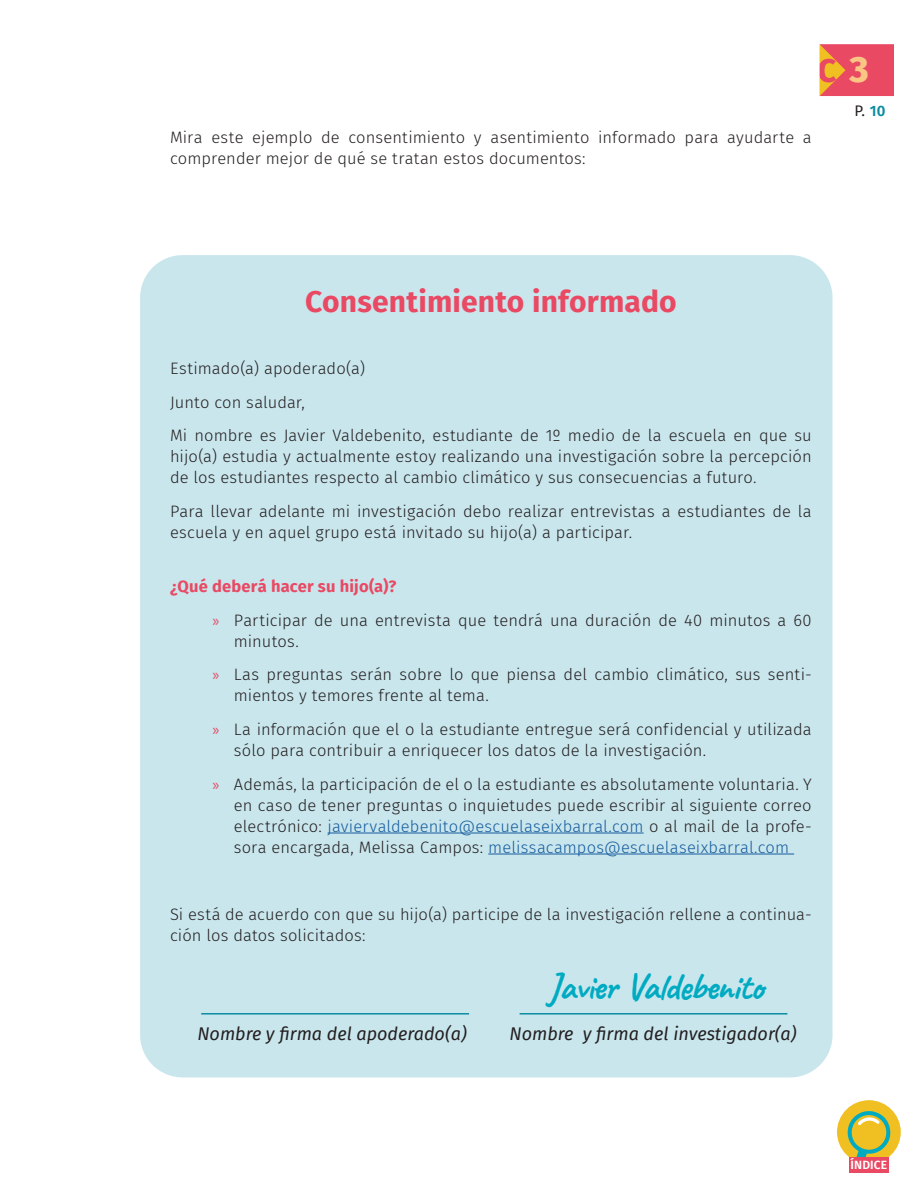
<style>
.page{position:relative;width:918px;height:1188px;background:#fff}
.page>*{position:absolute;margin:0;border:0;box-sizing:border-box;transform-origin:0 0}
.Manuscrito_Firma{font:700 37.5px "Caveat";letter-spacing:-.03em;color:#00abc2}
.t1{font:800 36.6px "Fira Sans";color:#fbc684}
.Subtítulo{font:700 30px "Fira Sans";letter-spacing:.005em;color:#e94963}
.t2{font:italic 18px "Fira Sans";color:#231f20}
.texto{font:300 16.5px/21px "Fira Sans";letter-spacing:.005em;color:#231f20}
.texto-2{font:700 16.5px "Fira Sans";letter-spacing:.01em;color:#e94963}
.t3{font:15px "Fira Sans";color:#231f20}
.t4{font:600 12px "Fira Sans";letter-spacing:.01em;color:#fff}
.s1{font-weight:600;color:#0a8d9f}
.s2{font-family:"Myriad Pro";font-weight:400;color:#e94963}
.s3{color:#175d9e}
</style>
<div class="page">
<div style="left:820px;top:44px;width:74px;height:52px;background:#e94963"></div>
<svg style="left:820px;top:44px;width:26px;height:52px"></svg>
<div style="left:837px;top:1100px;width:64px;height:64px;background:#f0bf21;border-radius:50%"></div>
<svg style="left:846px;top:1109px;width:45px;height:48px"></svg>
<div style="left:849px;top:1157px;width:40px;height:16px;background:#e94963"></div>
<div style="left:140px;top:255px;width:693px;height:822px;background:#c9e6ed;border-radius:43px"></div>
<hr style="left:328px;top:833px;width:316px;height:1px;background:#175d9e">
<hr style="left:488px;top:854px;width:306px;height:1px;background:#175d9e">
<hr style="left:201px;top:1013px;width:268px;height:2px;background:#0a8d9f">
<hr style="left:520px;top:1013px;width:267px;height:2px;background:#0a8d9f">
<p class="texto" style="left:170px;top:127px;width:643px">Mira este ejemplo de consentimiento y asentimiento informado para ayudarte a comprender mejor de qué se tratan estos documentos:</p>
<h2 class="t1" style="left:850px;top:37px;width:21px">3</h2>
<p class="t3" style="left:855px;top:99px;width:32px">P. <span class="s1">10</span></p>
<p class="Subtítulo" style="left:305px;top:276px;width:373px">Consentimiento informado</p>
<p class="texto" style="left:170px;top:358px;width:197px">Estimado(a) apoderado(a)</p>
<p class="texto" style="left:170px;top:391px;width:136px">Junto con saludar,</p>
<p class="texto" style="left:170px;top:425px;width:643px;text-align:justify">Mi nombre es Javier Valdebenito, estudiante de 1º medio de la escuela en que su hijo(a) estudia y actualmente estoy realizando una investigación sobre la percepción de los estudiantes respecto al cambio climático y sus consecuencias a futuro.</p>
<p class="texto" style="left:170px;top:501px;width:643px">Para llevar adelante mi investigación debo realizar entrevistas a estudiantes de la escuela y en aquel grupo está invitado su hijo(a) a participar.</p>
<p class="texto-2" style="left:170px;top:572px;width:228px">¿Qué deberá hacer su hijo(a)?</p>
<p class="texto" style="left:234px;top:609px;width:579px;text-indent:-21px"><span class="s2">»</span> Participar de una entrevista que tendrá una duración de 40 minutos a 60 minutos.</p>
<p class="texto" style="left:234px;top:664px;width:579px;text-indent:-21px"><span class="s2">»</span> Las preguntas serán sobre lo que piensa del cambio climático, sus senti&shy;mientos y temores frente al tema.</p>
<p class="texto" style="left:234px;top:719px;width:579px;text-indent:-21px"><span class="s2">»</span> La información que el o la estudiante entregue será confidencial y utilizada sólo para contribuir a enriquecer los datos de la investigación.</p>
<p class="texto" style="left:234px;top:773px;width:579px;text-align:justify;text-indent:-21px"><span class="s2">»</span> Además, la participación de el o la estudiante es absolutamente voluntaria. Y en caso de tener preguntas o inquietudes puede escribir al siguiente correo electrónico: <span class="s3">javiervaldebenito@escuelaseixbarral.com</span> o al mail de la profe&shy;sora encargada, Melissa Campos: <span class="s3">melissacampos@escuelaseixbarral.com</span></p>
<p class="texto" style="left:170px;top:904px;width:643px">Si está de acuerdo con que su hijo(a) participe de la investigación rellene a continua&shy;ción los datos solicitados:</p>
<p class="Manuscrito_Firma" style="left:548px;top:963px;width:217px">Javier Valdebenito</p>
<p class="t2" style="left:197px;top:1021px;width:271px">Nombre y firma del apoderado(a)</p>
<p class="t2" style="left:510px;top:1021px;width:289px">Nombre y firma del investigador(a)</p>
<p class="t4" style="left:851px;top:1155px;width:38px">ÍNDICE</p>
</div>
